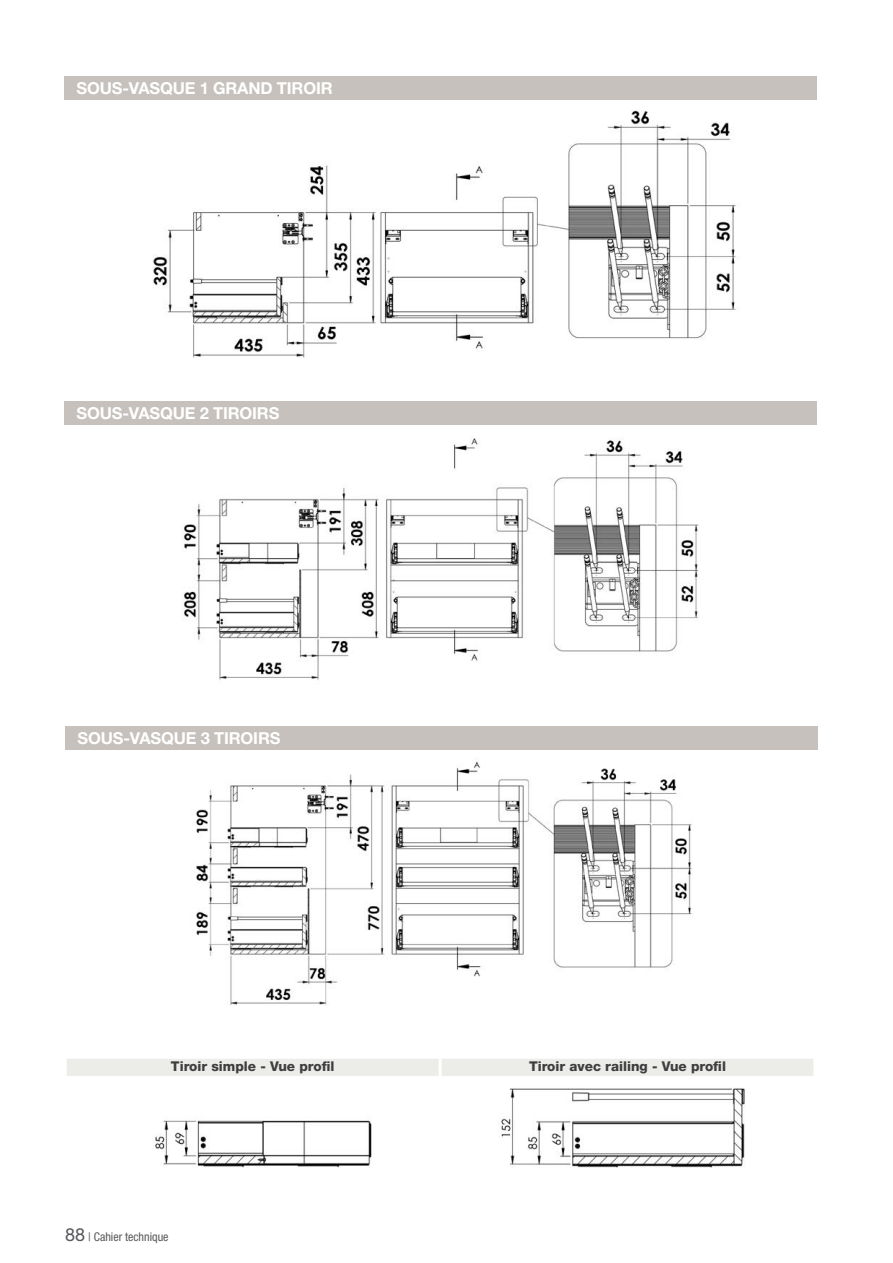
<style>
.page{position:relative;width:893px;height:1263px;background:#fff}
.page>*{position:absolute;margin:0;border:0;box-sizing:border-box;transform-origin:0 0}
.titre_tableau{font:700 16.5px "Helvetica Neue LT Std";letter-spacing:-.01em;color:#fff}
.largeur{font:800 13.5px "Helvetica Neue LT Std";color:#3e3e3f}
.t1{font:condensed 12px "Helvetica Neue LT Std";color:#57585a}
.s1{font-stretch:normal;font-size:18px}
</style>
<div class="page">
<div style="left:65px;top:726px;width:752px;height:23px;background:#c6c1bc"></div>
<img style="left:196px;top:761px;width:496px;height:244px">
<div style="left:67px;top:1059px;width:746px;height:17px;background:#ecece9"></div>
<hr style="left:439px;top:1059px;width:3px;height:17px;background:#fff">
<img style="left:153px;top:1120px;width:219px;height:48px">
<img style="left:501px;top:1088px;width:244px;height:80px">
<div style="left:64px;top:401px;width:752px;height:24px;background:#c6c1bc"></div>
<img style="left:183px;top:438px;width:516px;height:242px">
<div style="left:64px;top:77px;width:752px;height:23px;background:#c6c1bc"></div>
<img style="left:152px;top:110px;width:584px;height:248px">
<p class="titre_tableau" style="left:77px;top:78px;width:258px">SOUS-VASQUE 1 GRAND TIROIR</p>
<p class="titre_tableau" style="left:77px;top:403px;width:204px">SOUS-VASQUE 2 TIROIRS</p>
<p class="titre_tableau" style="left:78px;top:728px;width:204px">SOUS-VASQUE 3 TIROIRS</p>
<p class="largeur" style="left:171px;top:1058px;width:165px">Tiroir simple - Vue profil</p>
<p class="largeur" style="left:529px;top:1058px;width:199px">Tiroir avec railing - Vue profil</p>
<p class="t1" style="left:65px;top:1230px;width:105px"><span class="s1">88</span> | Cahier technique</p>
</div>
